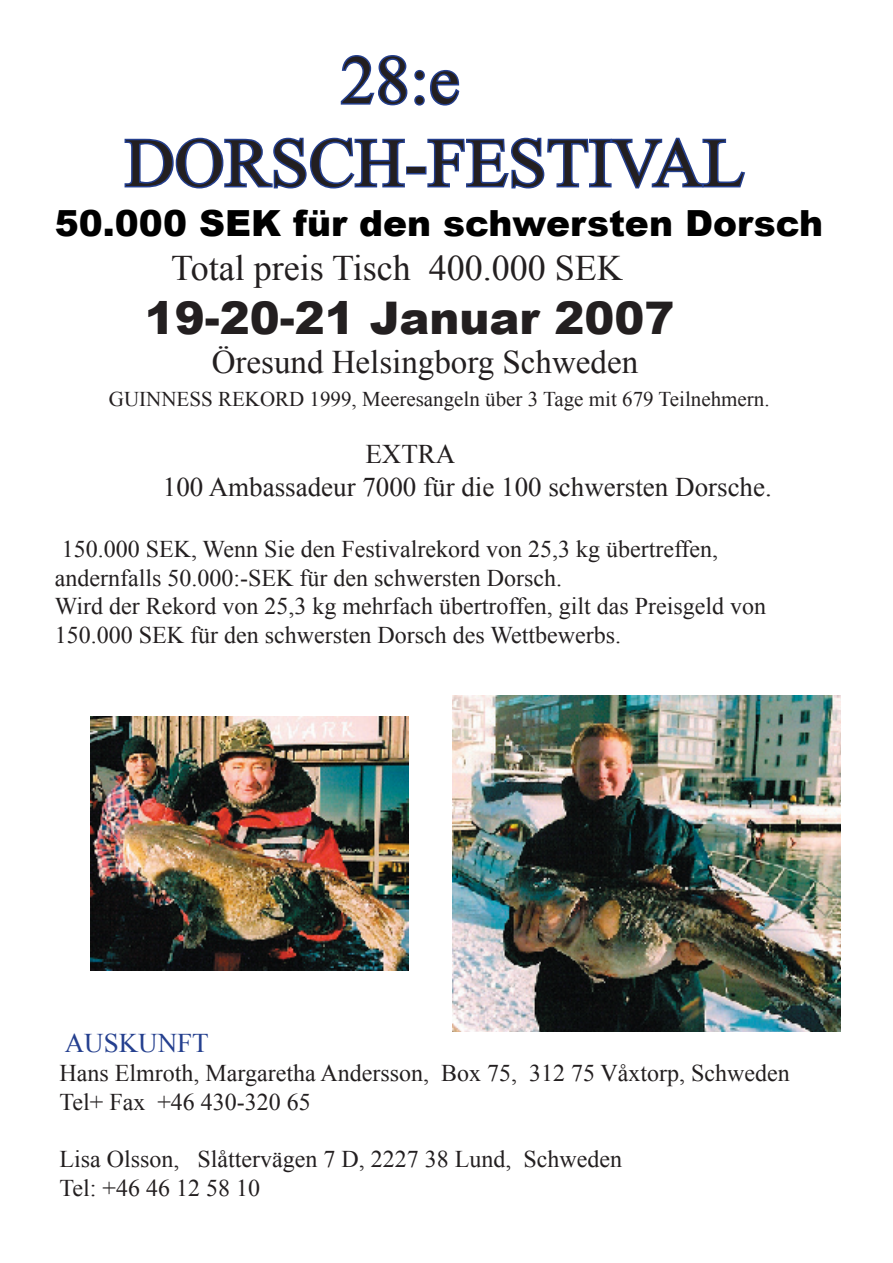
<style>
.page{position:relative;width:893px;height:1263px;background:#fff}
.page>*{position:absolute;margin:0;border:0;box-sizing:border-box;transform-origin:0 0}
.t1{font:69px/82.8px "Times New Roman";color:#231f20}
.t2{font:900 45px "Arial";color:#231f20}
.t3{font:900 36px "Arial";color:#000}
.t4{font:36px "Times New Roman";color:#231f20}
.t5{font:33px "Times New Roman";color:#231f20}
.t6{font:27px/32.4px "Times New Roman";color:#231f20}
.t7{font:27px "Times New Roman";color:#25408f}
.t8{font:24px/28.8px "Times New Roman";color:#231f20}
.t9{font:21px "Times New Roman";color:#231f20}
</style>
<div class="page">
<svg style="left:340px;top:55px;width:120px;height:51px"></svg>
<svg style="left:124px;top:137px;width:281px;height:52px"></svg>
<div style="left:406px;top:166px;width:20px;height:8px;border:3px solid #25408f"></div>
<svg style="left:426px;top:137px;width:320px;height:52px"></svg>
<img style="left:452px;top:695px;width:389px;height:336px">
<img style="left:91px;top:717px;width:317px;height:254px">
<h1 class="t1" style="left:125px;top:38px;width:621px;text-indent:216px">28:e<br>DORSCH-FESTIVAL</h1>
<h3 class="t3" style="left:55px;top:197px;width:770px">50.000 SEK für den schwersten Dorsch</h3>
<h3 class="t4" style="left:171px;top:243px;width:453px">Total preis Tisch 400.000 SEK</h3>
<h2 class="t2" style="left:145px;top:285px;width:531px">19-20-21 Januar 2007</h2>
<h3 class="t5" style="left:212px;top:340px;width:428px">Öresund Helsingborg Schweden</h3>
<p class="t9" style="left:109px;top:384px;width:662px">GUINNESS REKORD 1999, Meeresangeln über 3 Tage mit 679 Teilnehmern.</p>
<p class="t6" style="left:163px;top:437px;width:610px;text-indent:202px">EXTRA<br>100 Ambassadeur 7000 für die 100 schwersten Dorsche.</p>
<p class="t8" style="left:55px;top:534px;width:713px">150.000 SEK, Wenn Sie den Festivalrekord von 25,3 kg übertreffen, andernfalls 50.000:-SEK für den schwersten Dorsch.<br>Wird der Rekord von 25,3 kg mehrfach übertroffen, gilt das Preisgeld von 150.000 SEK für den schwersten Dorsch des Wettbewerbs.</p>
<p class="t7" style="left:65px;top:1025px;width:145px">AUSKUNFT</p>
<p class="t8" style="left:60px;top:1058px;width:732px">Hans Elmroth, Margaretha Andersson, Box 75, 312 75 Våxtorp, Schweden<br>Tel+ Fax +46 430-320 65</p>
<p class="t8" style="left:60px;top:1144px;width:564px">Lisa Olsson, Slåttervägen 7 D, 2227 38 Lund, Schweden<br>Tel: +46 46 12 58 10</p>
</div>
